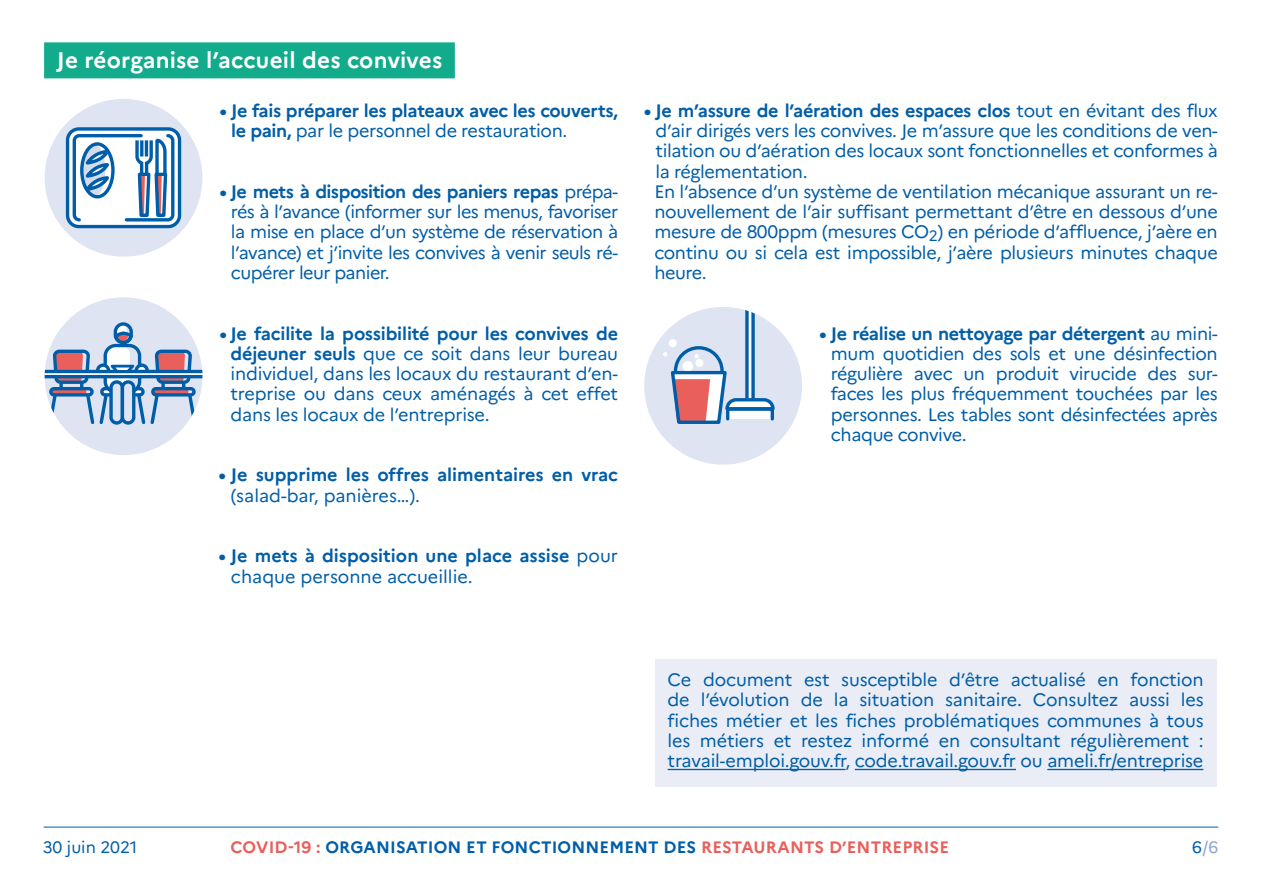
<style>
.page{position:relative;width:1263px;height:893px;background:#fff}
.page>*{position:absolute;margin:0;border:0;box-sizing:border-box;transform-origin:0 0}
.t1{font:700 22.5px "Marianne";letter-spacing:.01em;color:#fff}
.t2{font:18px/20.2px "Marianne";letter-spacing:-.02em;color:#005ea8;text-align:justify}
.t3{font:700 18px/20.2px "Marianne";letter-spacing:-.005em;color:#005ea8}
.t4{font:18px "Marianne";color:#005ea8}
.t5{font:700 16.5px "Marianne";letter-spacing:.01em;color:#e95f5b}
.t6{font:16.5px "Marianne";color:#005ea8}
.t7{font:16.5px "Marianne";color:#8ca6d2}
.s1{font-weight:400}
.s2{font-weight:700}
.s3{color:#005ea8}
</style>
<div class="page">
<hr style="left:44px;top:827px;width:1174px;height:1px;background:#005ea8">
<div style="left:44px;top:42px;width:411px;height:36px;background:#12ab8b"></div>
<div style="left:45px;top:99px;width:157px;height:158px;background:#dfe4f2;border-radius:50%"></div>
<div style="left:68px;top:129px;width:112px;height:98px;background:#fff;border-radius:11px"></div>
<div style="left:66px;top:127px;width:115px;height:101px;border:3px solid #005ea8;border-radius:11px"></div>
<svg style="left:71px;top:132px;width:105px;height:91px"></svg>
<div style="left:45px;top:297px;width:157px;height:158px;background:#dfe4f2;border-radius:50%"></div>
<svg style="left:115px;top:324px;width:11px;height:18px"></svg>
<div style="left:114px;top:322px;width:19px;height:22px;border:3px solid #005ea8;border-radius:8px"></div>
<svg style="left:45px;top:333px;width:157px;height:92px"></svg>
<div style="left:655px;top:659px;width:561px;height:128px;background:#eaedf6"></div>
<hr style="left:668px;top:769px;width:177px;height:1px;background:#005ea8">
<hr style="left:855px;top:769px;width:161px;height:1px;background:#005ea8">
<hr style="left:1047px;top:769px;width:156px;height:1px;background:#005ea8">
<div style="left:644px;top:307px;width:158px;height:158px;background:#dfe4f2;border-radius:50%"></div>
<svg style="left:663px;top:307px;width:112px;height:117px"></svg>
<p class="t1" style="left:57px;top:46px;width:387px">Je réorganise l’accueil des convives</p>
<p class="t3" style="left:231px;top:100px;width:388px;text-indent:-12px">• Je fais préparer les plateaux avec les couverts, le pain, <span class="s1">par le personnel de restauration.</span></p>
<p class="t2" style="left:231px;top:181px;width:389px;text-indent:-11px"><span class="s2">• Je mets à disposition des paniers repas</span> prépa&shy;rés à l’avance (informer sur les menus, favoriser la mise en place d’un système de réservation à l’avance) et j’invite les convives à venir seuls ré&shy;cupérer leur panier.</p>
<p class="t2" style="left:230px;top:323px;width:389px;text-indent:-11px"><span class="s2">• Je facilite la possibilité pour les convives de déjeuner seuls</span> que ce soit dans leur bureau individuel, dans les locaux du restaurant d’en&shy;treprise ou dans ceux aménagés à cet effet dans les locaux de l’entreprise.</p>
<p class="t3" style="left:218px;top:465px;width:401px">• Je supprime les offres alimentaires en vrac</p>
<p class="t4" style="left:231px;top:484px;width:191px">(salad-bar, panières…).</p>
<p class="t3" style="left:231px;top:546px;width:389px;text-indent:-12px">• Je mets à disposition une place assise <span class="s1">pour chaque personne accueillie.</span></p>
<p class="t2" style="left:654px;top:100px;width:565px;text-align:left;text-indent:-11px"><span class="s2">• Je m’assure de l’aération des espaces clos</span> tout en évitant des flux d’air dirigés vers les convives. Je m’assure que les conditions de ven&shy;tilation ou d’aération des locaux sont fonctionnelles et conformes à la réglementation.<br>En l’absence d’un système de ventilation mécanique assurant un re&shy;nouvellement de l’air suffisant permettant d’être en dessous d’une mesure de 800ppm (mesures CO<sub>2</sub>) en période d’affluence, j’aère en continu ou si cela est impossible, j’aère plusieurs minutes chaque heure.</p>
<p class="t2" style="left:831px;top:323px;width:388px;text-indent:-12px"><span class="s2">• Je réalise un nettoyage par détergent</span> au mini&shy;mum quotidien des sols et une désinfection régulière avec un produit virucide des sur&shy;faces les plus fréquemment touchées par les personnes. Les tables sont désinfectées après chaque convive.</p>
<p class="t2" style="left:668px;top:670px;width:538px">Ce document est susceptible d’être actualisé en fonction de l’évolution de la situation sanitaire. Consultez aussi les fiches métier et les fiches problématiques communes à tous les métiers et restez informé en consultant régulièrement : travail-emploi.gouv.fr, code.travail.gouv.fr ou ameli.fr/entreprise</p>
<p class="t6" style="left:43px;top:837px;width:96px">30 juin 2021</p>
<p class="t5" style="left:230px;top:837px;width:720px">COVID-19 : <span class="s3">ORGANISATION ET FONCTIONNEMENT DES</span> RESTAURANTS D’ENTREPRISE</p>
<p class="t7" style="left:1192px;top:837px;width:28px"><span class="s3">6</span>/6</p>
</div>
